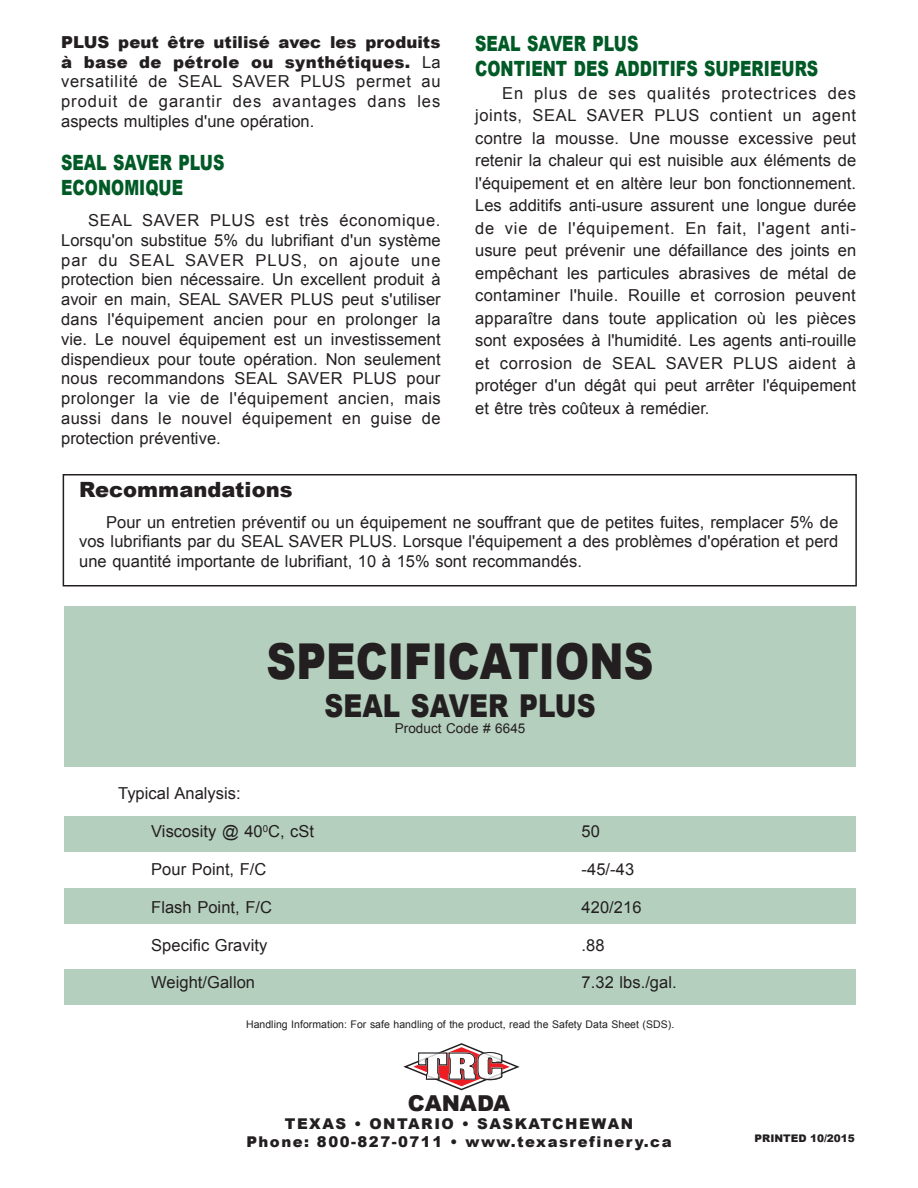
<style>
.page{position:relative;width:918px;height:1188px;background:#fff}
.page>*{position:absolute;margin:0;border:0;box-sizing:border-box;transform-origin:0 0}
.specs{font:900 49.5px "Arial";letter-spacing:.005em;color:#231f20;scale:.83 1}
.Product_Name{font:900 31.5px "Arial";letter-spacing:.005em;color:#231f20;scale:.83 1}
.t1{font:900 21.9px "Arial";color:#231f20}
.Headline2{font:900 21px "Arial";letter-spacing:.005em;color:#005a26;scale:.75 1}
.Headline{font:900 21px "Arial";letter-spacing:.005em;color:#005a26;scale:.75 1}
.Headline2-2{font:900 21px "Arial";letter-spacing:.005em;color:#231f20}
.Body_text{font:16.5px/19.8px "Arial";letter-spacing:.005em;color:#231f20;text-align:justify}
.Spec2{font:16.5px "Arial";letter-spacing:.005em;color:#231f20}
.t2{font:900 14.85px "Arial";letter-spacing:.1em;color:#231f20}
.product{font:13.5px "Arial";letter-spacing:.005em;color:#231f20}
.Body_text-2{font:10.5px "Arial";letter-spacing:.005em;color:#231f20}
.t3{font:900 10.5px "Arial";color:#231f20}
.s1{font-weight:900}
</style>
<div class="page">
<div style="left:63px;top:474px;width:794px;height:112px;border:2px solid #231f20"></div>
<div style="left:65px;top:606px;width:791px;height:160px;background:#b5cfbe"></div>
<div style="left:65px;top:816px;width:791px;height:36px;background:#b5cfbe"></div>
<div style="left:65px;top:888px;width:791px;height:36px;background:#b5cfbe"></div>
<div style="left:65px;top:969px;width:791px;height:36px;background:#b5cfbe"></div>
<svg style="left:403px;top:1043px;width:117px;height:47px"></svg>
<p class="Headline" style="left:475px;top:28px;width:219px">SEAL SAVER PLUS</p>
<p class="Headline2" style="left:475px;top:53px;width:459px">CONTIENT DES ADDITIFS SUPERIEURS</p>
<p class="Body_text" style="left:475px;top:82px;width:383px;line-height:22.5px;text-indent:27px">En plus de ses qualités protectrices des joints, SEAL SAVER PLUS contient un agent contre la mousse. Une mousse excessive peut retenir la chaleur qui est nuisible aux éléments de l'équipement et en altère leur bon fonctionnement.<br>Les additifs anti-usure assurent une longue durée de vie de l'équipement. En fait, l'agent anti&shy;usure peut prévenir une défaillance des joints en empêchant les particules abrasives de métal de contaminer l'huile. Rouille et corrosion peuvent apparaître dans toute application où les pièces sont exposées à l'humidité. Les agents anti-rouille et corrosion de SEAL SAVER PLUS aident à protéger d'un dégât qui peut arrêter l'équipement et être très coûteux à remédier.</p>
<p class="Body_text" style="left:61px;top:32px;width:381px"><span class="s1">PLUS peut être utilisé avec les produits à base de pétrole ou synthétiques.</span> La versatilité de SEAL SAVER PLUS permet au produit de garantir des avantages dans les aspects multiples d'une opération.</p>
<p class="Headline" style="left:61px;top:147px;width:219px">SEAL SAVER PLUS</p>
<p class="Headline2" style="left:61px;top:173px;width:164px">ECONOMIQUE</p>
<p class="Body_text" style="left:61px;top:210px;width:381px;text-indent:27px">SEAL SAVER PLUS est très économique.<br>Lorsqu'on substitue 5% du lubrifiant d'un système par du SEAL SAVER PLUS, on ajoute une protection bien nécessaire. Un excellent produit à avoir en main, SEAL SAVER PLUS peut s'utiliser dans l'équipement ancien pour en prolonger la vie. Le nouvel équipement est un investissement dispendieux pour toute opération. Non seulement nous recommandons SEAL SAVER PLUS pour prolonger la vie de l'équipement ancien, mais aussi dans le nouvel équipement en guise de protection préventive.</p>
<p class="Headline2-2" style="left:79px;top:474px;width:215px">Recommandations</p>
<p class="Body_text" style="left:79px;top:512px;width:761px;text-indent:27px">Pour un entretien préventif ou un équipement ne souffrant que de petites fuites, remplacer 5% de vos lubrifiants par du SEAL SAVER PLUS. Lorsque l'équipement a des problèmes d'opération et perd une quantité importante de lubrifiant, 10 à 15% sont recommandés.</p>
<p class="specs" style="left:267px;top:625px;width:468px">SPECIFICATIONS</p>
<p class="Product_Name" style="left:324px;top:683px;width:328px">SEAL SAVER PLUS</p>
<p class="product" style="left:395px;top:719px;width:132px">Product Code # 6645</p>
<p class="Spec2" style="left:118px;top:783px;width:124px">Typical Analysis:</p>
<p class="Spec2" style="left:151px;top:821px;width:165px">Viscosity @ 40<sup>0</sup>C, cSt</p>
<p class="Spec2" style="left:582px;top:821px;width:20px">50</p>
<p class="Spec2" style="left:151px;top:858px;width:117px">Pour Point, F/C</p>
<p class="Spec2" style="left:582px;top:858px;width:54px">-45/-43</p>
<p class="Spec2" style="left:151px;top:896px;width:122px">Flash Point, F/C</p>
<p class="Spec2" style="left:582px;top:896px;width:61px">420/216</p>
<p class="Spec2" style="left:151px;top:934px;width:118px">Specific Gravity</p>
<p class="Spec2" style="left:582px;top:934px;width:25px">.88</p>
<p class="Spec2" style="left:151px;top:972px;width:105px">Weight/Gallon</p>
<p class="Spec2" style="left:582px;top:972px;width:97px">7.32 lbs./gal.</p>
<p class="Body_text-2" style="left:246px;top:1018px;width:430px">Handling Information: For safe handling of the product, read the Safety Data Sheet (SDS).</p>
<p class="t1" style="left:408px;top:1088px;width:104px">CANADA</p>
<p class="t2" style="left:285px;top:1113px;width:350px">TEXAS • ONTARIO • SASKATCHEWAN</p>
<p class="t2" style="left:246px;top:1131px;width:427px">Phone: 800-827-0711 • www.texasrefinery.ca</p>
<p class="t3" style="left:755px;top:1130px;width:102px">PRINTED 10/2015</p>
</div>
